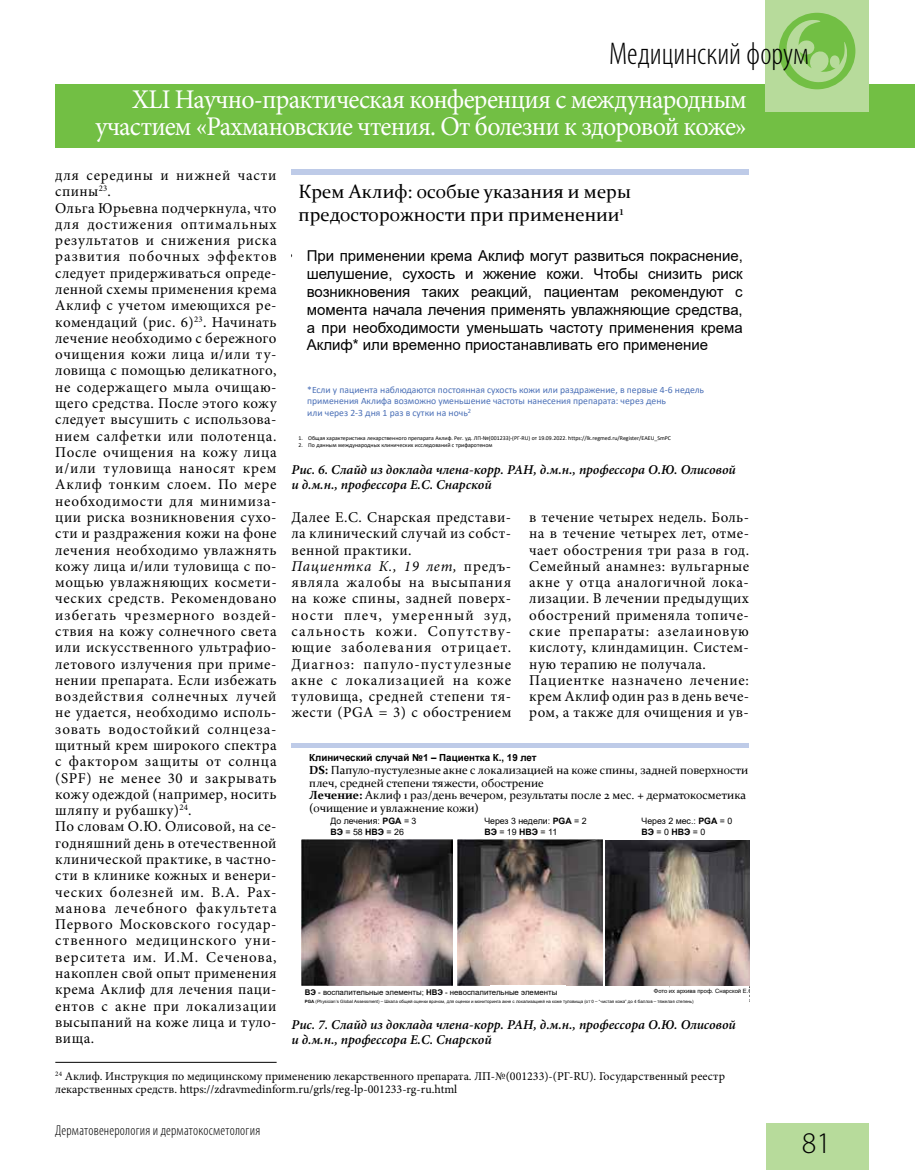
<style>
.page{position:relative;width:915px;height:1170px;background:#fff}
.page>*{position:absolute;margin:0;border:0;box-sizing:border-box;transform-origin:0 0}
.t1{font:300 condensed 31.5px "Myriad Pro";color:#000}
.t2{font:300 30px "Myriad Pro";color:#000}
.t3{font:27px/27px "Minion Pro";letter-spacing:-.03em;color:#fff;text-align:right;scale:.96 1}
.t4{font:19.2px/23.1px "Constantia";color:#000}
.t5{font:15px/16.4px "Minion Pro";letter-spacing:.035em;color:#000}
.t6{font:15px/18px "Arial";color:#000;text-align:justify}
.t7{font:300 condensed 14.25px "Myriad Pro";letter-spacing:.015em;color:#000}
.t8{font:italic 600 13.5px/15px "Minion Pro";color:#000}
.t9{font:12px/13.5px "Minion Pro";color:#000}
.t10{font:11.7px/12.6px "Constantia";color:#000}
.t11{font:700 9.75px "Arial";color:#000}
.t12{font:9.6px/11.6px "Calibri";color:#4b70b7}
.t13{font:8.85px/10.5px "Arial";color:#000}
.t14{font:7.8px "Arial";color:#000}
.t15{font:5.85px "Calibri";color:#000}
.t16{font:5.85px "Arial";color:#000}
.t17{font:4.35px "Arial";color:#000}
.t18{font:3.9px "Arial";color:#000}
.s1{font-style:italic}
.s2{font-weight:700}
</style>
<div class="page">
<div style="left:55px;top:84px;width:859px;height:63px;background:#72bf44"></div>
<div style="left:765px;top:1123px;width:102px;height:46px;background:#b7db9b"></div>
<div style="left:764px;top:0;width:103px;height:111px;background:#b7db9b"></div>
<div style="left:778px;top:13px;width:77px;height:76px;background:#72bf44;border-radius:50%"></div>
<svg style="left:784px;top:20px;width:63px;height:63px"></svg>
<div style="left:291px;top:170px;width:457px;height:5px;background:#becbe8"></div>
<div style="left:291px;top:742px;width:457px;height:5px;background:#becbe8"></div>
<img style="left:301px;top:839px;width:151px;height:146px">
<img style="left:457px;top:839px;width:145px;height:146px">
<img style="left:605px;top:840px;width:143px;height:145px">
<hr style="left:55px;top:1061px;width:221px;height:1px;background:#000">
<h1 class="t1" style="left:608px;top:35px;width:201px">Медицинский форум</h1>
<h3 class="t3" style="left:95px;top:86px;width:679px">XLI Научно-практическая конференция с международным участием «Рахмановские чтения. От болезни к здоровой коже»</h3>
<p class="t5" style="left:55px;top:167px;width:223px">для середины и нижней части спины<sup>23</sup>.<br>Ольга Юрьевна подчеркнула, что для достижения оптимальных результатов и снижения риска развития побочных эффектов следует придерживаться опреде&shy;ленной схемы применения крема<br>Аклиф с учетом имеющихся ре&shy;комендаций (рис. 6)<sup>23</sup>. Начинать лечение необходимо с бережного очищения кожи лица и/или ту&shy;ловища с помощью деликатного, не содержащего мыла очищаю&shy;щего средства. После этого кожу следует высушить с использова&shy;нием салфетки или полотенца.<br>После очищения на кожу лица и/или туловища наносят крем<br>Аклиф тонким слоем. По мере необходимости для минимиза&shy;ции риска возникновения сухо&shy;сти и раздражения кожи на фоне лечения необходимо увлажнять кожу лица и/или туловища с по&shy;мощью увлажняющих космети&shy;ческих средств. Рекомендовано избегать чрезмерного воздей&shy;ствия на кожу солнечного света или искусственного ультрафио&shy;летового излучения при приме&shy;нении препарата. Если избежать воздействия солнечных лучей не удается, необходимо исполь&shy;зовать водостойкий солнцеза&shy;щитный крем широкого спектра с фактором защиты от солнца (SPF) не менее 30 и закрывать кожу одеждой (например, носить шляпу и рубашку)<sup>24</sup>.<br>По словам О.Ю. Олисовой, на се&shy;годняшний день в отечественной клинической практике, в частно&shy;сти в клинике кожных и венери&shy;ческих болезней им. В.А. Рах&shy;манова лечебного факультета<br>Первого Московского государ&shy;ственного медицинского уни&shy;верситета им. И.М. Сеченова, накоплен свой опыт применения крема Аклиф для лечения паци&shy;ентов с акне при локализации высыпаний на коже лица и туло&shy;вища.</p>
<p class="t4" style="left:298px;top:179px;width:334px">Крем Аклиф: особые указания и меры предосторожности при применении<sup>1</sup></p>
<p class="t6" style="left:306px;top:246px;width:437px;text-indent:-19px">• При применении крема Аклиф могут развиться покраснение, шелушение, сухость и жжение кожи. Чтобы снизить риск возникновения таких реакций, пациентам рекомендуют с момента начала лечения применять увлажняющие средства, а при необходимости уменьшать частоту применения крема Аклиф* или временно приостанавливать его применение</p>
<p class="t12" style="left:307px;top:383px;width:398px">*Если у пациента наблюдаются постоянная сухость кожи или раздражение, в первые 4-6 недель применения Аклифа возможно уменьшение частоты нанесения препарата: через день<br>или через 2-3 дня 1 раз в сутки на ночь<sup>2</sup></p>
<p class="t15" style="left:298px;top:434px;width:373px">1. Общая характеристика лекарственного препарата Аклиф. Рег. уд. ЛП-№(001233)-(РГ-RU) от 19.09.2022. https://lk.regmed.ru/Register/EAEU_SmPC</p>
<p class="t15" style="left:298px;top:441px;width:195px">2. По данным международных клинических исследований с трифаротеном</p>
<p class="t8" style="left:291px;top:462px;width:445px">Рис. 6. Слайд из доклада члена-корр. РАН, д.м.н., профессора О.Ю. Олисовой и д.м.н., профессора Е.С. Снарской</p>
<p class="t5" style="left:291px;top:509px;width:221px">Далее Е.С. Снарская представи&shy;ла клинический случай из собст&shy;венной практики.<br><span class="s1">Пациентка К., 19 лет,</span> предъ&shy;являла жалобы на высыпания на коже спины, задней поверх&shy;ности плеч, умеренный зуд, сальность кожи. Сопутству&shy;ющие заболевания отрицает.<br>Диагноз: папуло-пустулезные акне с локализацией на коже туловища, средней степени тя&shy;жести (PGA = 3) с обострением</p>
<p class="t5" style="left:529px;top:509px;width:221px">в течение четырех недель. Боль&shy;на в течение четырех лет, отме&shy;чает обострения три раза в год.<br>Семейный анамнез: вульгарные акне у отца аналогичной лока&shy;лизации. В лечении предыдущих обострений применяла топиче&shy;ские препараты: азелаиновую кислоту, клиндамицин. Систем&shy;ную терапию не получала.<br>Пациентке назначено лечение: крем Аклиф один раз в день вече&shy;ром, а также для очищения и ув-</p>
<p class="t11" style="left:309px;top:750px;width:229px">Клинический случай №1 – Пациентка К., 19 лет</p>
<p class="t10" style="left:309px;top:763px;width:440px"><span class="s2">DS:</span> Папуло-пустулезные акне с локализацией на коже спины, задней поверхности плеч, средней степени тяжести, обострение<br><span class="s2">Лечение:</span> Аклиф 1 раз/день вечером, результаты после 2 мес. + дерматокосметика (очищение и увлажнение кожи)</p>
<p class="t13" style="left:330px;top:815px;width:87px">До лечения: <span class="s2">PGA</span> = 3<br><span class="s2">ВЭ</span> = 58 <span class="s2">НВЭ</span> = 26</p>
<p class="t13" style="left:484px;top:815px;width:104px">Через 3 недели: <span class="s2">PGA</span> = 2<br><span class="s2">ВЭ</span> = 19 <span class="s2">НВЭ</span> = 11</p>
<p class="t13" style="left:641px;top:815px;width:92px">Через 2 мес.: <span class="s2">PGA</span> = 0<br><span class="s2">ВЭ</span> = 0 <span class="s2">НВЭ</span> = 0</p>
<p class="t14" style="left:305px;top:986px;width:254px"><span class="s2">ВЭ</span> - воспалительные элементы; <span class="s2">НВЭ</span> - невоспалительные элементы</p>
<p class="t16" style="left:653px;top:987px;width:102px">Фото их архива проф. Снарской Е.С.</p>
<p class="t17" style="left:305px;top:998px;width:390px"><span class="s2">PGA</span> (Physician’s Global Assessment) – Шкала общей оценки врачом, для оценки и мониторинга акне с локализацией на коже туловища (от 0 – “чистая кожа” до 4 баллов – тяжелая степень)</p>
<p class="t18" style="left:704px;top:988px;width:52px">Global Medical Master Deck:</p>
<p class="t8" style="left:291px;top:1016px;width:445px">Рис. 7. Слайд из доклада члена-корр. РАН, д.м.н., профессора О.Ю. Олисовой и д.м.н., профессора Е.С. Снарской</p>
<p class="t9" style="left:55px;top:1068px;width:671px"><sup>24</sup> Аклиф. Инструкция по медицинскому применению лекарственного препарата. ЛП-№(001233)-(РГ-RU). Государственный реестр лекарственных средств. https://zdravmedinform.ru/grls/reg-lp-001233-rg-ru.html</p>
<p class="t7" style="left:55px;top:1121px;width:206px">Дерматовенерология и дерматокосметология</p>
<h2 class="t2" style="left:801px;top:1126px;width:31px">81</h2>
</div>
